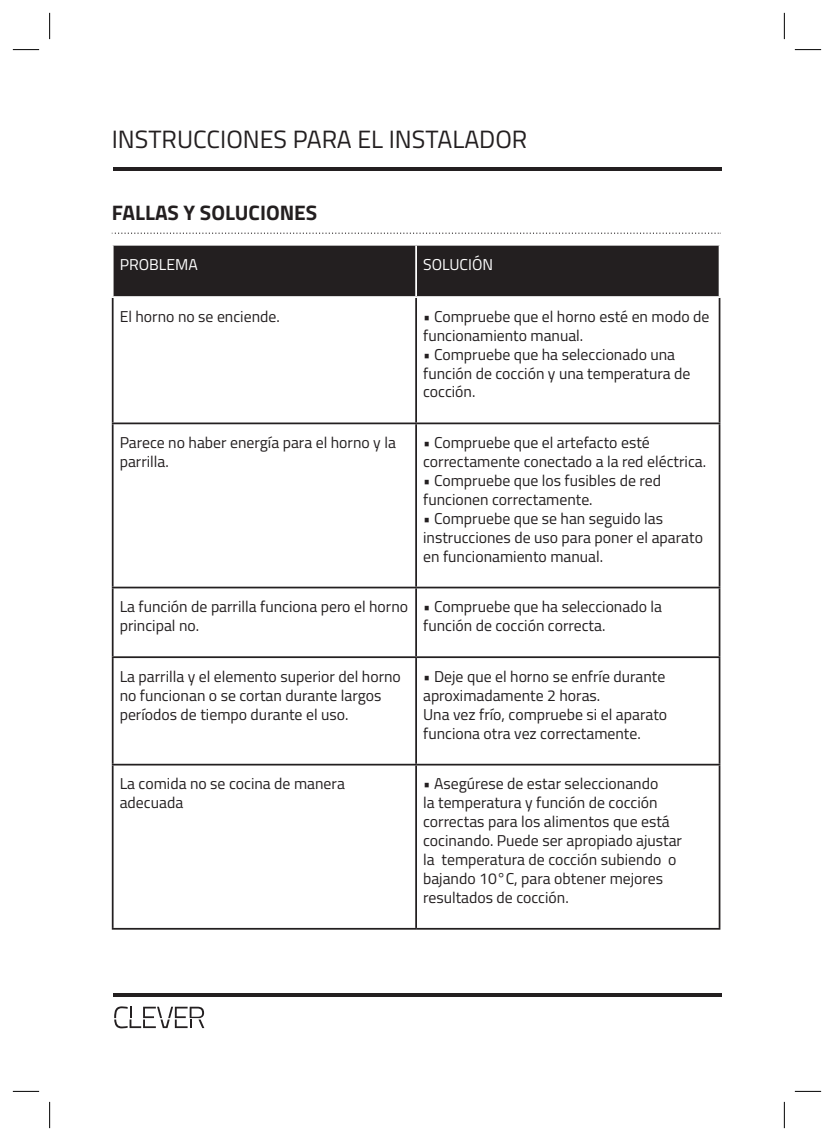
<style>
.page{position:relative;width:834px;height:1141px;background:#fff}
.page>*{position:absolute;margin:0;border:0;box-sizing:border-box;transform-origin:0 0}
.t1{font:25.03px "Titillium Web";color:#231f20}
.t2{font:700 21px "Titillium Web";color:#231f20}
.t3{font:15.75px/18.9px "Titillium Web";color:#231f20}
.t4{font:15.75px "Titillium Web";color:#fff}
</style>
<div class="page">
<hr style="left:113px;top:167px;width:608px;height:3px;background:#231f20">
<hr style="left:113px;top:993px;width:608px;height:4px;background:#231f20">
<svg style="left:114px;top:1006px;width:90px;height:22px"></svg>
<svg style="left:112px;top:233px;width:608px;height:1px"></svg>
<div style="left:113px;top:246px;width:605px;height:50px;background:#231f20"></div>
<hr style="left:112px;top:298px;width:1px;height:125px;background:#231f20">
<hr style="left:415px;top:298px;width:2px;height:125px;background:#231f20">
<hr style="left:718px;top:298px;width:2px;height:125px;background:#231f20">
<hr style="left:112px;top:423px;width:304px;height:1px;background:#231f20">
<hr style="left:112px;top:424px;width:1px;height:163px;background:#231f20">
<hr style="left:416px;top:423px;width:304px;height:1px;background:#231f20">
<hr style="left:415px;top:424px;width:2px;height:163px;background:#231f20">
<hr style="left:718px;top:424px;width:2px;height:163px;background:#231f20">
<hr style="left:112px;top:587px;width:304px;height:1px;background:#231f20">
<hr style="left:112px;top:588px;width:1px;height:68px;background:#231f20">
<hr style="left:416px;top:587px;width:304px;height:1px;background:#231f20">
<hr style="left:415px;top:588px;width:2px;height:68px;background:#231f20">
<hr style="left:718px;top:588px;width:2px;height:68px;background:#231f20">
<hr style="left:112px;top:656px;width:304px;height:2px;background:#231f20">
<hr style="left:112px;top:658px;width:1px;height:106px;background:#231f20">
<hr style="left:416px;top:656px;width:304px;height:2px;background:#231f20">
<hr style="left:415px;top:658px;width:2px;height:106px;background:#231f20">
<hr style="left:718px;top:658px;width:2px;height:106px;background:#231f20">
<hr style="left:112px;top:764px;width:304px;height:1px;background:#231f20">
<hr style="left:112px;top:765px;width:1px;height:163px;background:#231f20">
<hr style="left:416px;top:764px;width:304px;height:1px;background:#231f20">
<hr style="left:415px;top:765px;width:2px;height:163px;background:#231f20">
<hr style="left:718px;top:765px;width:2px;height:163px;background:#231f20">
<hr style="left:112px;top:928px;width:304px;height:2px;background:#231f20">
<hr style="left:416px;top:928px;width:304px;height:2px;background:#231f20">
<hr style="left:415px;top:246px;width:2px;height:50px;background:#fff">
<svg style="left:13px;top:49px;width:26px;height:1px"></svg>
<svg style="left:794px;top:49px;width:27px;height:1px"></svg>
<svg style="left:13px;top:1091px;width:26px;height:1px"></svg>
<svg style="left:794px;top:1091px;width:27px;height:1px"></svg>
<svg style="left:49px;top:13px;width:1px;height:26px"></svg>
<svg style="left:49px;top:1102px;width:1px;height:26px"></svg>
<svg style="left:783px;top:13px;width:1px;height:26px"></svg>
<svg style="left:783px;top:1102px;width:1px;height:26px"></svg>
<p class="t1" style="left:112px;top:121px;width:417px">INSTRUCCIONES PARA EL INSTALADOR</p>
<p class="t2" style="left:112px;top:196px;width:207px">FALLAS Y SOLUCIONES</p>
<p class="t4" style="left:120px;top:253px;width:80px">PROBLEMA</p>
<p class="t4" style="left:423px;top:253px;width:71px">SOLUCIÓN</p>
<p class="t3" style="left:120px;top:306px;width:162px">El horno no se enciende.</p>
<p class="t3" style="left:423px;top:306px;width:288px">• Compruebe que el horno esté en modo de funcionamiento manual.</p>
<p class="t3" style="left:423px;top:344px;width:269px">• Compruebe que ha seleccionado una función de cocción y una temperatura de cocción.</p>
<p class="t3" style="left:120px;top:432px;width:278px">Parece no haber energía para el horno y la parrilla.</p>
<p class="t3" style="left:423px;top:432px;width:284px">• Compruebe que el artefacto esté correctamente conectado a la red eléctrica.</p>
<p class="t3" style="left:423px;top:470px;width:239px">• Compruebe que los fusibles de red funcionen correctamente.</p>
<p class="t3" style="left:423px;top:508px;width:281px">• Compruebe que se han seguido las instrucciones de uso para poner el aparato en funcionamiento manual.</p>
<p class="t3" style="left:120px;top:597px;width:290px">La función de parrilla funciona pero el horno principal no.</p>
<p class="t3" style="left:423px;top:597px;width:240px">• Compruebe que ha seleccionado la función de cocción correcta.</p>
<p class="t3" style="left:120px;top:666px;width:283px">La parrilla y el elemento superior del horno no funcionan o se cortan durante largos períodos de tiempo durante el uso.</p>
<p class="t3" style="left:423px;top:666px;width:244px">• Deje que el horno se enfríe durante aproximadamente 2 horas.</p>
<p class="t3" style="left:423px;top:704px;width:245px">Una vez frío, compruebe si el aparato funciona otra vez correctamente.</p>
<p class="t3" style="left:120px;top:774px;width:227px">La comida no se cocina de manera adecuada</p>
<p class="t3" style="left:423px;top:774px;width:260px">• Asegúrese de estar seleccionando<br>la temperatura y función de cocción correctas para los alimentos que está cocinando. Puede ser apropiado ajustar la temperatura de cocción subiendo o bajando 10°C, para obtener mejores resultados de cocción.</p>
</div>
